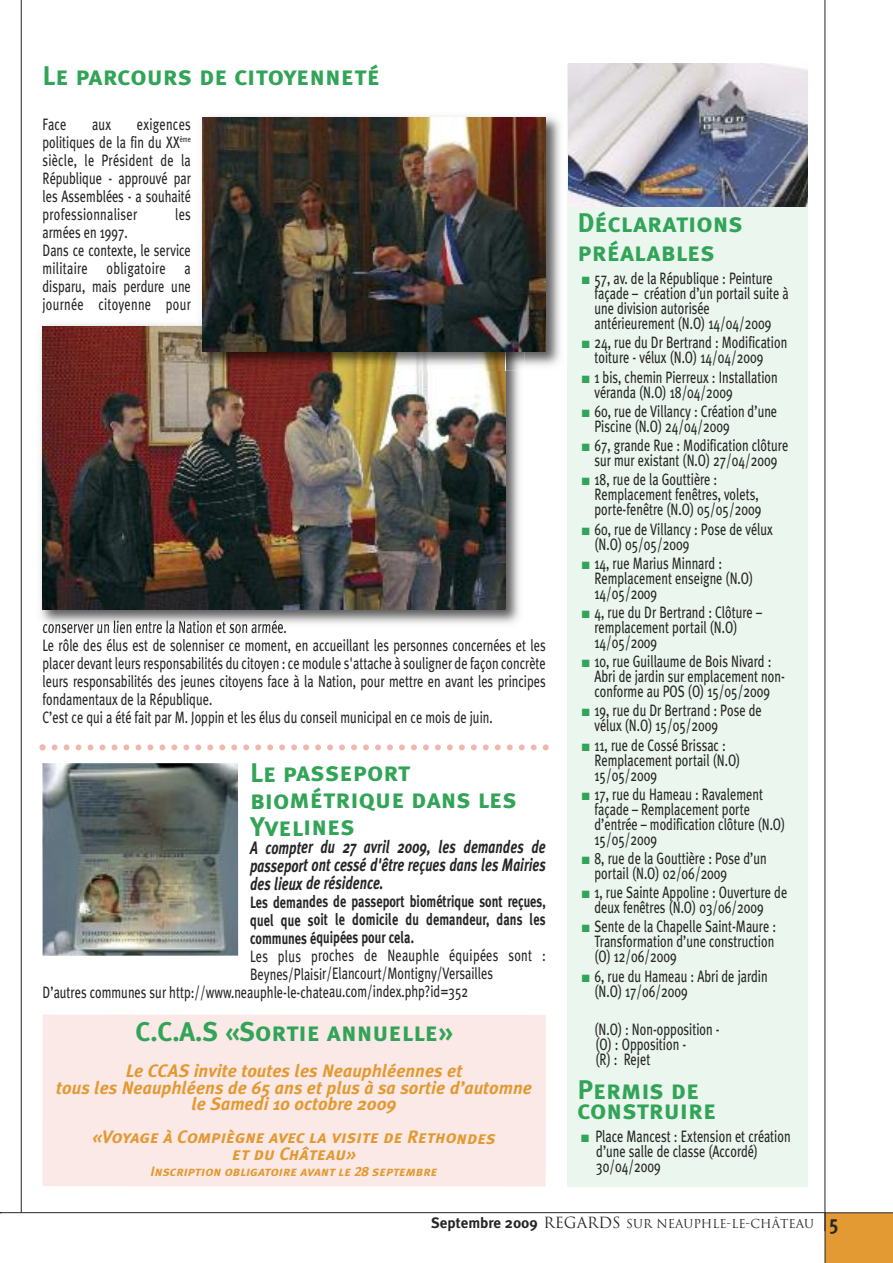
<style>
.page{position:relative;width:893px;height:1263px;background:#fff}
.page>*{position:absolute;margin:0;border:0;box-sizing:border-box;transform-origin:0 0}
.t1{font:27px/27px "Meta Plus Bold Caps";color:#32a457}
.t2{font:italic 700 18px/16.5px "Meta Plus";color:#e39a33;text-align:center}
.t3{font:italic 700 18px/18px "Meta Plus";color:#272627;text-align:justify;scale:.75 1}
.t4{font:italic 18px/16.5px "Meta Plus Bold Caps";color:#e39a33;text-align:center}
.t5{font:16.5px/15px "Meta Plus";color:#272627;scale:.75 1}
.t6{font:700 16.5px/18px "Meta Plus";letter-spacing:.005em;color:#272627;text-align:justify;scale:.75 1}
.t7{font:16.5px "Meta Plus";letter-spacing:.02em;color:#272627;scale:.75 1}
.t8{font:italic 13.5px "Meta Plus Bold Caps";color:#e39a33}
.t9{font:12px "Trajan";color:#272627}
.s1{color:#32a457}
.s2{font-family:"Meta Plus";font-weight:700;font-size:15px}
.s3{font-size:15px}
.s4{font-family:"Meta Plus";font-weight:700;font-size:21px}
</style>
<div class="page">
<div style="left:825px;top:1212px;width:68px;height:51px;background:#e39a33"></div>
<hr style="left:0;top:1212px;width:825px;height:1px;background:#272627">
<hr style="left:21px;top:0;width:1px;height:1213px;background:#272627">
<hr style="left:825px;top:0;width:1px;height:1231px;background:#272627">
<div style="left:567px;top:64px;width:241px;height:1122px;background:#eaf6ee"></div>
<img style="left:568px;top:64px;width:240px;height:143px">
<div style="left:43px;top:1014px;width:503px;height:172px;background:#fae9e7"></div>
<img style="left:40px;top:324px;width:480px;height:305px">
<img style="left:43px;top:620px;width:76px;height:9px">
<img style="left:43px;top:326px;width:462px;height:283px">
<img style="left:196px;top:116px;width:364px;height:255px">
<img style="left:203px;top:118px;width:343px;height:233px">
<img style="left:42px;top:763px;width:196px;height:193px">
<svg style="left:40px;top:744px;width:509px;height:6px"></svg>
<h1 class="t1" style="left:43px;top:62px;width:339px">Le parcours de citoyenneté</h1>
<p class="t5" style="left:43px;top:117px;width:34px">Face</p>
<p class="t5" style="left:92px;top:117px;width:27px">aux</p>
<p class="t5" style="left:43px;top:115px;width:200px;line-height:18px;text-align:justify;text-indent:94px">exigences politiques de la fin du XX<sup>ème </sup>siècle, le Président de la République - approuvé par les Assemblées - a souhaité professionnaliser</p>
<p class="t5" style="left:175px;top:207px;width:22px">les</p>
<p class="t5" style="left:43px;top:223px;width:199px;line-height:18px">armées en 1997.<br>Dans ce contexte, le service militaire obligatoire a disparu, mais perdure une journée citoyenne pour</p>
<p class="t5" style="left:43px;top:618px;width:672px;line-height:18px">conserver un lien entre la Nation et son armée.<br>Le rôle des élus est de solenniser ce moment, en accueillant les personnes concernées et les placer devant leurs responsabilités du citoyen : ce module s'attache à souligner de façon concrète leurs responsabilités des jeunes citoyens face à la Nation, pour mettre en avant les principes fondamentaux de la République.<br>C’est ce qui a été fait par M. Joppin et les élus du conseil municipal en ce mois de juin.</p>
<h1 class="t1" style="left:250px;top:759px;width:269px">Le passeport biométrique dans les<br>Yvelines</h1>
<p class="t3" style="left:250px;top:838px;width:396px">A compter du 27 avril 2009, les demandes de passeport ont cessé d'être reçues dans les Mairies des lieux de résidence.</p>
<p class="t6" style="left:250px;top:893px;width:396px">Les demandes de passeport biométrique sont reçues, quel que soit le domicile du demandeur, dans les communes équipées pour cela.</p>
<p class="t7" style="left:250px;top:946px;width:396px">Les plus proches de Neauphle équipées sont :</p>
<p class="t5" style="left:250px;top:966px;width:325px">Beynes/Plaisir/Elancourt/Montigny/Versailles</p>
<p class="t5" style="left:43px;top:984px;width:569px">D’autres communes sur http://www.neauphle-le-chateau.com/index.php?id=352</p>
<h1 class="t1" style="left:136px;top:1018px;width:319px">C.C.A.S «Sortie annuelle»</h1>
<p class="t2" style="left:56px;top:1063px;width:477px">Le CCAS invite toutes les Neauphléennes et<br>tous les Neauphléens de 65 ans et plus à sa sortie d’automne le Samedi 10 octobre 2009</p>
<p class="t4" style="left:92px;top:1129px;width:405px">«Voyage à Compiègne avec la visite de Rethondes et du Château»</p>
<p class="t8" style="left:151px;top:1164px;width:288px">Inscription obligatoire avant le 28 septembre</p>
<h1 class="t1" style="left:577px;top:209px;width:167px;line-height:28.5px">Déclarations préalables</h1>
<p class="t5" style="left:594px;top:271px;width:261px;text-indent:-13px"><span class="s1">■</span> 57, av. de la République : Peinture façade – création d’un portail suite à une division autorisée antérieurement (N.O) 14/04/2009</p>
<p class="t5" style="left:594px;top:335px;width:259px;text-indent:-13px"><span class="s1">■</span> 24, rue du Dr Bertrand : Modification toiture - vélux (N.O) 14/04/2009</p>
<p class="t5" style="left:594px;top:369px;width:246px;text-indent:-13px"><span class="s1">■</span> 1 bis, chemin Pierreux : Installation véranda (N.O) 18/04/2009</p>
<p class="t5" style="left:594px;top:404px;width:245px;text-indent:-13px"><span class="s1">■</span> 60, rue de Villancy : Création d’une<br>Piscine (N.O) 24/04/2009</p>
<p class="t5" style="left:582px;top:438px;width:277px;text-align:center"><span class="s1">■</span> 67, grande Rue : Modification clôture sur mur existant (N.O) 27/04/2009</p>
<p class="t5" style="left:594px;top:472px;width:224px;text-indent:-13px"><span class="s1">■</span> 18, rue de la Gouttière :<br>Remplacement fenêtres, volets, porte-fenêtre (N.O) 05/05/2009</p>
<p class="t5" style="left:594px;top:521px;width:239px;text-indent:-13px"><span class="s1">■</span> 60, rue de Villancy : Pose de vélux (N.O) 05/05/2009</p>
<p class="t5" style="left:594px;top:555px;width:213px;text-indent:-13px"><span class="s1">■</span> 14, rue Marius Minnard :<br>Remplacement enseigne (N.O)<br>14/05/2009</p>
<p class="t5" style="left:594px;top:605px;width:225px;text-indent:-13px"><span class="s1">■</span> 4, rue du Dr Bertrand : Clôture – remplacement portail (N.O)<br>14/05/2009</p>
<p class="t5" style="left:594px;top:654px;width:255px;text-indent:-13px"><span class="s1">■</span> 10, rue Guillaume de Bois Nivard :<br>Abri de jardin sur emplacement non&shy;conforme au POS (O) 15/05/2009</p>
<p class="t5" style="left:594px;top:703px;width:225px;text-indent:-13px"><span class="s1">■</span> 19, rue du Dr Bertrand : Pose de vélux (N.O) 15/05/2009</p>
<p class="t5" style="left:594px;top:737px;width:196px;text-indent:-13px"><span class="s1">■</span> 11, rue de Cossé Brissac :<br>Remplacement portail (N.O)<br>15/05/2009</p>
<p class="t5" style="left:594px;top:786px;width:256px;text-indent:-13px"><span class="s1">■</span> 17, rue du Hameau : Ravalement façade – Remplacement porte d’entrée – modification clôture (N.O)<br>15/05/2009</p>
<p class="t5" style="left:594px;top:851px;width:231px;text-indent:-13px"><span class="s1">■</span> 8, rue de la Gouttière : Pose d’un portail (N.O) 02/06/2009</p>
<p class="t5" style="left:594px;top:885px;width:259px;text-indent:-13px"><span class="s1">■</span> 1, rue Sainte Appoline : Ouverture de deux fenêtres (N.O) 03/06/2009</p>
<p class="t5" style="left:594px;top:919px;width:244px;text-align:justify;text-indent:-13px"><span class="s1">■</span> Sente de la Chapelle Saint-Maure :<br>Transformation d’une construction (O) 12/06/2009</p>
<p class="t5" style="left:594px;top:968px;width:232px;text-indent:-13px"><span class="s1">■</span> 6, rue du Hameau : Abri de jardin (N.O) 17/06/2009</p>
<p class="t5" style="left:594px;top:1022px;width:169px">(N.O) : Non-opposition - (O) : Opposition -<br>(R) : Rejet</p>
<h1 class="t1" style="left:577px;top:1080px;width:140px;line-height:19.5px">Permis de construire</h1>
<p class="t5" style="left:596px;top:1129px;width:261px;text-indent:-15px"><span class="s1">■</span> Place Mancest : Extension et création d’une salle de classe (Accordé)<br>30/04/2009</p>
<p class="t9" style="left:431px;top:1217px;width:409px"><span class="s2">Septembre 2009</span> <span class="s3">REGARDS</span> SUR NEAUPHLE-LE-CHÂTEAU <span class="s4">5</span></p>
</div>
